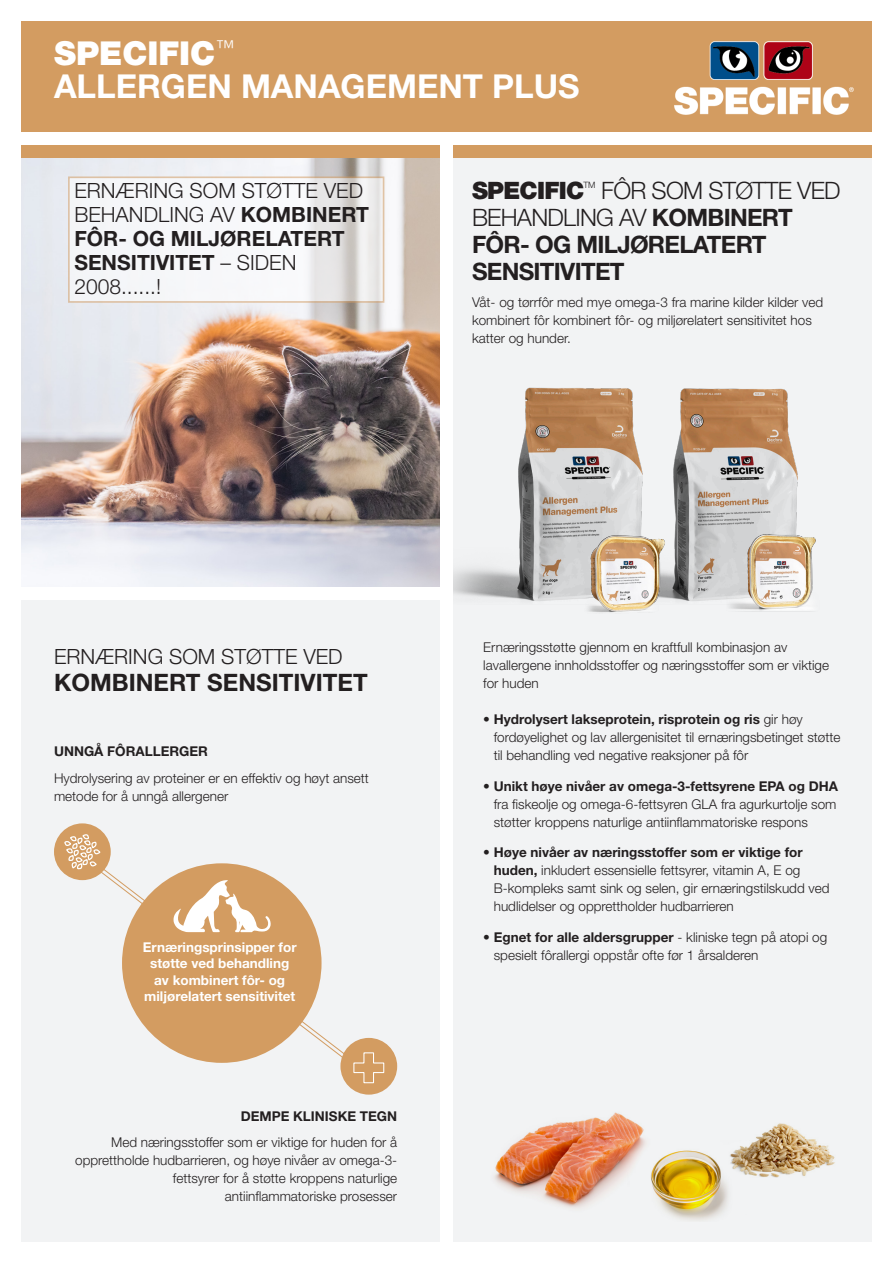
<style>
.page{position:relative;width:893px;height:1263px;background:#fff}
.page>*{position:absolute;margin:0;border:0;box-sizing:border-box;transform-origin:0 0}
.t1{font:700 33px/33px "Helvetica Neue LT Std";color:#fff}
.t2{font:700 24px/27px "Helvetica Neue LT Std";letter-spacing:-.03em;color:#231f20}
.t3{font:700 24px "Helvetica Neue LT Std";color:#231f20}
.t4{font:900 24px "Helvetica Neue LT Std";letter-spacing:-.03em;color:#231f20}
.t5{font:300 21px/24px "Helvetica Neue LT Std";color:#231f20}
.t6{font:300 13.5px/18px "Helvetica Neue LT Std";color:#231f20}
.t7{font:700 13.5px/16.5px "Helvetica Neue LT Std";color:#fff;text-align:center}
.t8{font:700 13.5px "Helvetica Neue LT Std";color:#231f20}
.t9{font:300 8.7px "Helvetica Neue LT Std";color:#231f20}
.s1{font-weight:900}
.s2{font-weight:700}
.s3{font-weight:300}
</style>
<div class="page">
<div style="left:21px;top:21px;width:851px;height:1221px;background:#f2f3f4"></div>
<svg style="left:102px;top:863px;width:268px;height:215px"></svg>
<img style="left:21px;top:158px;width:419px;height:429px">
<svg style="left:68px;top:176px;width:316px;height:127px"></svg>
<div style="left:21px;top:22px;width:851px;height:117px;background:#d39c61"></div>
<img style="left:674px;top:41px;width:180px;height:73px">
<div style="left:0;top:132px;width:888px;height:13px;background:#fff"></div>
<div style="left:1px;top:587px;width:439px;height:13px;background:#fff"></div>
<div style="left:21px;top:145px;width:851px;height:13px;background:#d39c61"></div>
<img style="left:673px;top:388px;width:125px;height:213px">
<img style="left:723px;top:522px;width:93px;height:90px">
<img style="left:453px;top:387px;width:190px;height:214px">
<img style="left:580px;top:526px;width:94px;height:86px">
<img style="left:494px;top:1112px;width:152px;height:97px">
<img style="left:747px;top:1123px;width:88px;height:55px">
<img style="left:628px;top:1141px;width:119px;height:80px">
<div style="left:122px;top:863px;width:200px;height:200px;background:#d39c61;border-radius:50%"></div>
<div style="left:440px;top:139px;width:13px;height:1116px;background:#fff"></div>
<div style="left:54px;top:823px;width:57px;height:57px;background:#d39c61;border-radius:50%"></div>
<svg style="left:64px;top:834px;width:38px;height:47px"></svg>
<div style="left:340px;top:1038px;width:57px;height:56px;background:#d39c61;border-radius:50%"></div>
<svg style="left:353px;top:1052px;width:32px;height:32px"></svg>
<svg style="left:173px;top:880px;width:98px;height:52px"></svg>
<p class="t1" style="left:54px;top:36px;width:527px"><span class="s1">SPECIFIC</span><sup>™<br></sup>ALLERGEN MANAGEMENT PLUS</p>
<p class="t5" style="left:74px;top:178px;width:296px">ERNÆRING SOM STØTTE VED<br>BEHANDLING AV <span class="s2">KOMBINERT<br>FÔR- OG MILJØRELATERT<br>SENSITIVITET</span> – SIDEN<br>2008......!</p>
<p class="t2" style="left:472px;top:177px;width:370px;text-indent:129px"><span class="s3">FÔR SOM STØTTE VED<br>BEHANDLING AV</span> KOMBINERT<br>FÔR- OG MILJØRELATERT<br>SENSITIVITET</p>
<p class="t6" style="left:472px;top:293px;width:353px">Våt- og tørrfôr med mye omega-3 fra marine kilder kilder ved kombinert fôr kombinert fôr- og miljørelatert sensitivitet hos katter og hunder.</p>
<p class="t4" style="left:472px;top:176px;width:114px">SPECIFIC</p>
<p class="t9" style="left:584px;top:180px;width:13px">TM</p>
<p class="t5" style="left:54px;top:644px;width:290px">ERNÆRING SOM STØTTE VED</p>
<p class="t3" style="left:54px;top:668px;width:315px">KOMBINERT SENSITIVITET</p>
<p class="t8" style="left:54px;top:743px;width:156px">UNNGÅ FÔRALLERGER</p>
<p class="t6" style="left:54px;top:768px;width:316px">Hydrolysering av proteiner er en effektiv og høyt ansett metode for å unngå allergener</p>
<p class="t7" style="left:143px;top:938px;width:155px">Ernæringsprinsipper for støtte ved behandling av kombinert fôr- og miljørelatert sensitivitet</p>
<p class="t8" style="left:241px;top:1107px;width:158px">DEMPE KLINISKE TEGN</p>
<p class="t6" style="left:75px;top:1133px;width:323px;text-align:right">Med næringsstoffer som er viktige for huden for å opprettholde hudbarrieren, og høye nivåer av omega-3- fettsyrer for å støtte kroppens naturlige antiinflammatoriske prosesser</p>
<p class="t6" style="left:483px;top:638px;width:347px">Ernæringsstøtte gjennom en kraftfull kombinasjon av lavallergene innholdsstoffer og næringsstoffer som er viktige for huden</p>
<p class="t6" style="left:494px;top:710px;width:348px;text-indent:-11px"><span class="s2">• Hydrolysert lakseprotein, risprotein og ris</span> gir høy fordøyelighet og lav allergenisitet til ernæringsbetinget støtte til behandling ved negative reaksjoner på fôr</p>
<p class="t6" style="left:494px;top:777px;width:346px;text-indent:-11px"><span class="s2">• Unikt høye nivåer av omega-3-fettsyrene EPA og DHA </span>fra fiskeolje og omega-6-fettsyren GLA fra agurkurtolje som støtter kroppens naturlige antiinflammatoriske respons</p>
<p class="t6" style="left:494px;top:843px;width:337px;text-indent:-11px"><span class="s2">• Høye nivåer av næringsstoffer som er viktige for huden,</span> inkludert essensielle fettsyrer, vitamin A, E og B-kompleks samt sink og selen, gir ernæringstilskudd ved hudlidelser og opprettholder hudbarrieren</p>
<p class="t6" style="left:494px;top:928px;width:335px;text-indent:-11px"><span class="s2">• Egnet for alle aldersgrupper</span> - kliniske tegn på atopi og spesielt fôrallergi oppstår ofte før 1 årsalderen</p>
</div>
